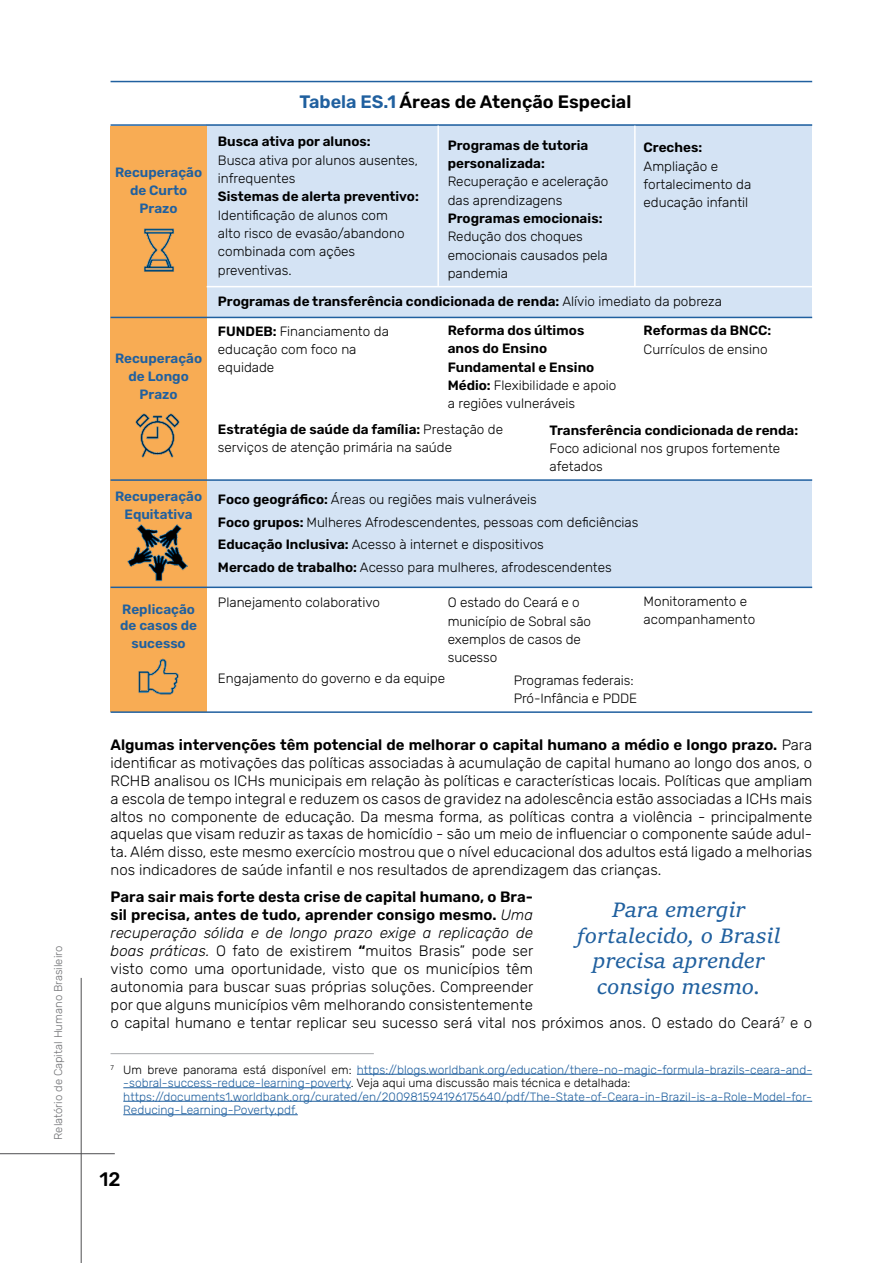
<style>
.page{position:relative;width:893px;height:1263px;background:#fff}
.page>*{position:absolute;margin:0;border:0;box-sizing:border-box;transform-origin:0 0}
.t1{font:italic 22.5px/25.5px "Sitka Text";color:#20609f;text-align:center}
.t2{font:500 19.5px "Rubik";color:#000}
.t3{font:600 18px "Rubik";color:#000}
.t4{font:300 15px/17.9px "Rubik";letter-spacing:.005em;color:#000;text-align:justify}
.t5{font:300 13.5px/18.3px "Rubik";color:#000}
.t6{font:600 13.5px/18.3px "Rubik";color:#000}
.t7{font:600 13.5px/18px "Rubik";color:#20609f;text-align:center}
.t8{font:300 12px/13.5px "Rubik";color:#20609f}
.t9{font:300 11.25px "Rubik";color:#6f7073}
.s1{color:#20609f}
.s2{font-weight:300}
.s3{font-weight:600}
.s4{font-style:italic}
.s5{color:#000}
</style>
<div class="page">
<hr style="left:81px;top:978px;width:1px;height:285px;background:#4f4f51">
<hr style="left:0;top:1153px;width:115px;height:1px;background:#4f4f51">
<hr style="left:111px;top:81px;width:701px;height:1px;background:#20609f">
<div style="left:207px;top:481px;width:605px;height:107px;background:#d4e3f4"></div>
<div style="left:207px;top:124px;width:605px;height:194px;background:#d4e3f4"></div>
<div style="left:111px;top:126px;width:96px;height:585px;background:#f8ac54"></div>
<hr style="left:111px;top:124px;width:701px;height:2px;background:#20609f">
<hr style="left:111px;top:317px;width:701px;height:1px;background:#20609f">
<hr style="left:111px;top:479px;width:701px;height:2px;background:#20609f">
<hr style="left:111px;top:711px;width:701px;height:2px;background:#20609f">
<hr style="left:111px;top:587px;width:701px;height:1px;background:#20609f">
<img style="left:144px;top:228px;width:30px;height:44px">
<img style="left:135px;top:413px;width:45px;height:45px">
<img style="left:127px;top:524px;width:60px;height:58px">
<img style="left:138px;top:658px;width:41px;height:37px">
<hr style="left:357px;top:1074px;width:455px;height:1px;background:#20609f">
<hr style="left:123px;top:1087px;width:228px;height:1px;background:#20609f">
<hr style="left:123px;top:1101px;width:689px;height:1px;background:#20609f">
<hr style="left:123px;top:1114px;width:175px;height:1px;background:#20609f">
<hr style="left:207px;top:286px;width:605px;height:1px;background:#fff">
<hr style="left:437px;top:126px;width:2px;height:160px;background:#fff">
<hr style="left:634px;top:126px;width:2px;height:160px;background:#fff">
<hr style="left:111px;top:1053px;width:263px;height:1px;background:#a5a7aa">
<p class="t9" style="left:52px;top:1140px;width:195px;rotate:-90deg">Relatório de Capital Humano Brasileiro</p>
<p class="t7" style="left:115px;top:164px;width:89px">Recuperação de Curto<br>Prazo</p>
<p class="t7" style="left:115px;top:350px;width:89px">Recuperação de Longo<br>Prazo</p>
<p class="t3" style="left:300px;top:92px;width:333px"><span class="s1">Tabela ES.1</span> Áreas de Atenção Especial</p>
<p class="t6" style="left:218px;top:133px;width:154px">Busca ativa por alunos:</p>
<p class="t5" style="left:218px;top:151px;width:202px">Busca ativa por alunos ausentes, infrequentes</p>
<p class="t6" style="left:218px;top:188px;width:202px">Sistemas de alerta preventivo:</p>
<p class="t5" style="left:218px;top:206px;width:188px">Identificação de alunos com alto risco de evasão/abandono combinada com ações preventivas.</p>
<p class="t6" style="left:448px;top:136px;width:142px">Programas de tutoria personalizada:</p>
<p class="t5" style="left:448px;top:173px;width:162px">Recuperação e aceleração das aprendizagens</p>
<p class="t6" style="left:448px;top:210px;width:156px">Programas emocionais:</p>
<p class="t5" style="left:448px;top:228px;width:162px">Redução dos choques emocionais causados pela pandemia</p>
<p class="t6" style="left:644px;top:139px;width:60px">Creches:</p>
<p class="t5" style="left:644px;top:157px;width:109px">Ampliação e fortalecimento da educação infantil</p>
<p class="t6" style="left:218px;top:287px;width:506px;line-height:29.4px">Programas de transferência condicionada de renda: <span class="s2">Alívio imediato da pobreza<br></span>FUNDEB: <span class="s2">Financiamento da</span></p>
<p class="t5" style="left:218px;top:341px;width:140px">educação com foco na equidade</p>
<p class="t6" style="left:448px;top:322px;width:170px">Reforma dos últimos anos do Ensino<br>Fundamental e Ensino<br>Médio: <span class="s2">Flexibilidade e apoio a regiões vulneráveis</span></p>
<p class="t6" style="left:644px;top:322px;width:129px">Reformas da BNCC:</p>
<p class="t5" style="left:644px;top:340px;width:126px">Currículos de ensino</p>
<p class="t5" style="left:218px;top:420px;width:287px"><span class="s3">Estratégia de saúde da família:</span> Prestação de serviços de atenção primária na saúde</p>
<p class="t5" style="left:218px;top:488px;width:422px;line-height:22.5px"><span class="s3">Foco geográfico:</span> Áreas ou regiões mais vulneráveis<br><span class="s3">Foco grupos:</span> Mulheres Afrodescendentes, pessoas com deficiências <span class="s3">Educação Inclusiva:</span> Acesso à internet e dispositivos<br><span class="s3">Mercado de trabalho:</span> Acesso para mulheres, afrodescendentes</p>
<p class="t5" style="left:218px;top:593px;width:163px">Planejamento colaborativo</p>
<p class="t6" style="left:550px;top:421px;width:250px">Transferência condicionada de renda:</p>
<p class="t5" style="left:550px;top:440px;width:232px">Foco adicional nos grupos fortemente afetados</p>
<p class="t7" style="left:115px;top:488px;width:89px">Recuperação<br>Equitativa</p>
<p class="t5" style="left:644px;top:592px;width:113px">Monitoramento e acompanhamento</p>
<p class="t5" style="left:448px;top:594px;width:145px">O estado do Ceará e o município de Sobral são exemplos de casos de sucesso</p>
<p class="t5" style="left:514px;top:671px;width:125px">Programas federais:<br>Pró-Infância e PDDE</p>
<p class="t4" style="left:111px;top:736px;width:703px"><span class="s3">Algumas intervenções têm potencial de melhorar o capital humano a médio e longo prazo.</span> Para identificar as motivações das políticas associadas à acumulação de capital humano ao longo dos anos, o RCHB analisou os ICHs municipais em relação às políticas e características locais. Políticas que ampliam a escola de tempo integral e reduzem os casos de gravidez na adolescência estão associadas a ICHs mais altos no componente de educação. Da mesma forma, as políticas contra a violência - principalmente aquelas que visam reduzir as taxas de homicídio - são um meio de influenciar o componente saúde adul&shy;ta. Além disso, este mesmo exercício mostrou que o nível educacional dos adultos está ligado a melhorias nos indicadores de saúde infantil e nos resultados de aprendizagem das crianças.</p>
<p class="t4" style="left:111px;top:888px;width:703px;text-align:left"><span class="s3">Para sair mais forte desta crise de capital humano, o Bra-<br>sil precisa, antes de tudo, aprender consigo mesmo.</span> <span class="s4">Uma<br>recuperação sólida e de longo prazo exige a replicação de<br>boas práticas.</span> O fato de existirem <span class="s3">“</span>muitos Brasis” pode ser<br>visto como uma oportunidade, visto que os municípios têm<br>autonomia para buscar suas próprias soluções. Compreender<br>por que alguns municípios vêm melhorando consistentemente<br>o capital humano e tentar replicar seu sucesso será vital nos próximos anos. O estado do Ceará<sup>7</sup> e o</p>
<p class="t8" style="left:123px;top:1063px;width:690px;text-indent:-13px"><sup>7</sup> <span class="s5">Um breve panorama está disponível em:</span> https://blogs.worldbank.org/education/there-no-magic-formula-brazils-ceara-and--sobral-success-reduce-learning-poverty<span class="s5">. Veja aqui uma discussão mais técnica e detalhada: </span>https://documents1.worldbank.org/curated/en/200981594196175640/pdf/The-State-of-Ceara-in-Brazil-is-a-Role-Model-for-Reducing-Learning-Poverty.pdf.</p>
<p class="t7" style="left:120px;top:601px;width:78px;line-height:16.5px;text-align:left">Replicação de casos de</p>
<p class="t7" style="left:131px;top:635px;width:56px">sucesso</p>
<p class="t5" style="left:218px;top:670px;width:229px">Engajamento do governo e da equipe</p>
<h1 class="t1" style="left:577px;top:896px;width:205px">Para emergir fortalecido, o Brasil precisa aprender consigo mesmo.</h1>
<h2 class="t2" style="left:99px;top:1168px;width:23px">12</h2>
</div>
